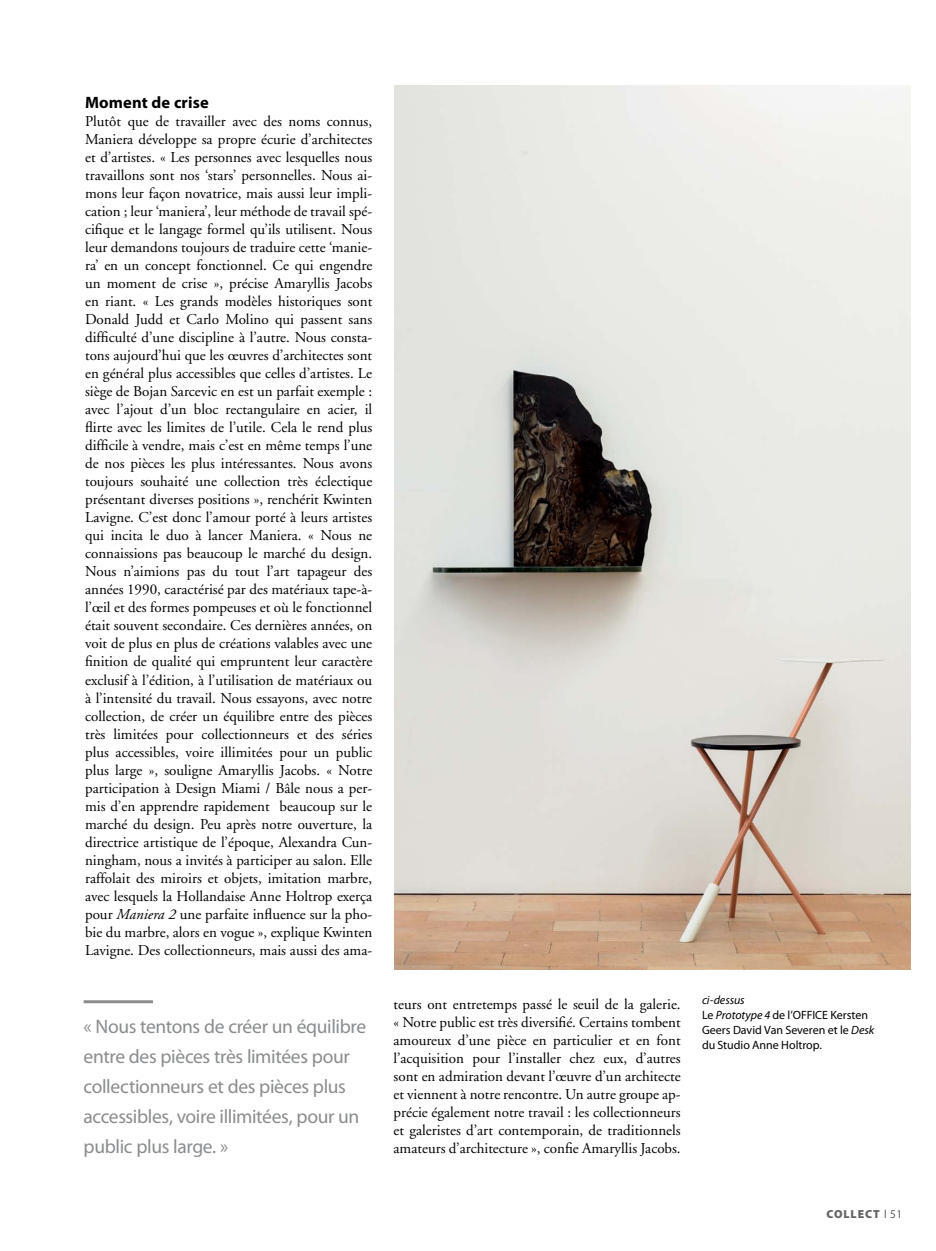
<style>
.page{position:relative;width:936px;height:1251px;background:#fff}
.page>*{position:absolute;margin:0;border:0;box-sizing:border-box;transform-origin:0 0}
.t1{font:19.5px/30px "Myriad Pro";letter-spacing:-.02em;color:#8a8c8e}
.t2{font:700 16.5px "Myriad Pro";letter-spacing:.01em;color:#000}
.t3{font:15px/18px "Adobe Garamond";color:#000;text-align:justify}
.t4{font:12px/15px "Myriad Pro";color:#000}
.t5{font:900 11.7px "Myriad Pro";letter-spacing:.08em;color:#636466}
.s1{font-style:italic}
.s2{font-weight:300;color:#000}
</style>
<div class="page">
<hr style="left:84px;top:1000px;width:69px;height:3px;background:#8a8c8e">
<img style="left:394px;top:85px;width:516px;height:883px">
<p class="t2" style="left:85px;top:93px;width:125px">Moment de crise</p>
<p class="t3" style="left:85px;top:113px;width:289px">Plutôt que de travailler avec des noms connus, Maniera développe sa propre écurie d’architectes et d’artistes. « Les personnes avec lesquelles nous travaillons sont nos ‘stars’ personnelles. Nous ai&shy;mons leur façon novatrice, mais aussi leur impli&shy;cation ; leur ‘maniera’, leur méthode de travail spé&shy;cifique et le langage formel qu’ils utilisent. Nous leur demandons toujours de traduire cette ‘manie&shy;ra’ en un concept fonctionnel. Ce qui engendre un moment de crise », précise Amaryllis Jacobs en riant. « Les grands modèles historiques sont Donald Judd et Carlo Molino qui passent sans difficulté d’une discipline à l’autre. Nous consta&shy;tons aujourd’hui que les œuvres d’architectes sont en général plus accessibles que celles d’artistes. Le siège de Bojan Sarcevic en est un parfait exemple : avec l’ajout d’un bloc rectangulaire en acier, il flirte avec les limites de l’utile. Cela le rend plus difficile à vendre, mais c’est en même temps l’une de nos pièces les plus intéressantes. Nous avons toujours souhaité une collection très éclectique présentant diverses positions », renchérit Kwinten Lavigne. C’est donc l’amour porté à leurs artistes qui incita le duo à lancer Maniera. « Nous ne connaissions pas beaucoup le marché du design.<br>Nous n’aimions pas du tout l’art tapageur des années 1990, caractérisé par des matériaux tape-à&shy;l’œil et des formes pompeuses et où le fonctionnel était souvent secondaire. Ces dernières années, on voit de plus en plus de créations valables avec une finition de qualité qui empruntent leur caractère exclusif à l’édition, à l’utilisation de matériaux ou à l’intensité du travail. Nous essayons, avec notre collection, de créer un équilibre entre des pièces très limitées pour collectionneurs et des séries plus accessibles, voire illimitées pour un public plus large », souligne Amaryllis Jacobs. « Notre participation à Design Miami / Bâle nous a per&shy;mis d’en apprendre rapidement beaucoup sur le marché du design. Peu après notre ouverture, la directrice artistique de l’époque, Alexandra Cun&shy;ningham, nous a invités à participer au salon. Elle raffolait des miroirs et objets, imitation marbre, avec lesquels la Hollandaise Anne Holtrop exerça pour <span class="s1">Maniera 2</span> une parfaite influence sur la pho&shy;bie du marbre, alors en vogue », explique Kwinten Lavigne. Des collectionneurs, mais aussi des ama-</p>
<h1 class="t1" style="left:84px;top:1011px;width:284px">« Nous tentons de créer un équilibre entre des pièces très limitées pour collectionneurs et des pièces plus accessibles, voire illimitées, pour un public plus large. »</h1>
<p class="t3" style="left:393px;top:995px;width:289px">teurs ont entretemps passé le seuil de la galerie. « Notre public est très diversifié. Certains tombent amoureux d’une pièce en particulier et en font l’acquisition pour l’installer chez eux, d’autres sont en admiration devant l’œuvre d’un architecte et viennent à notre rencontre. Un autre groupe ap&shy;précie également notre travail : les collectionneurs et galeristes d’art contemporain, de traditionnels amateurs d’architecture », confie Amaryllis Jacobs.</p>
<p class="t4" style="left:702px;top:992px;width:174px"><span class="s1">ci-dessus<br></span>Le <span class="s1">Prototype 4</span> de l’OFFICE Kersten<br>Geers David Van Severen et le <span class="s1">Desk </span>du Studio Anne Holtrop.</p>
<p class="t5" style="left:826px;top:1207px;width:77px">COLLECT <span class="s2">l 51</span></p>
</div>
